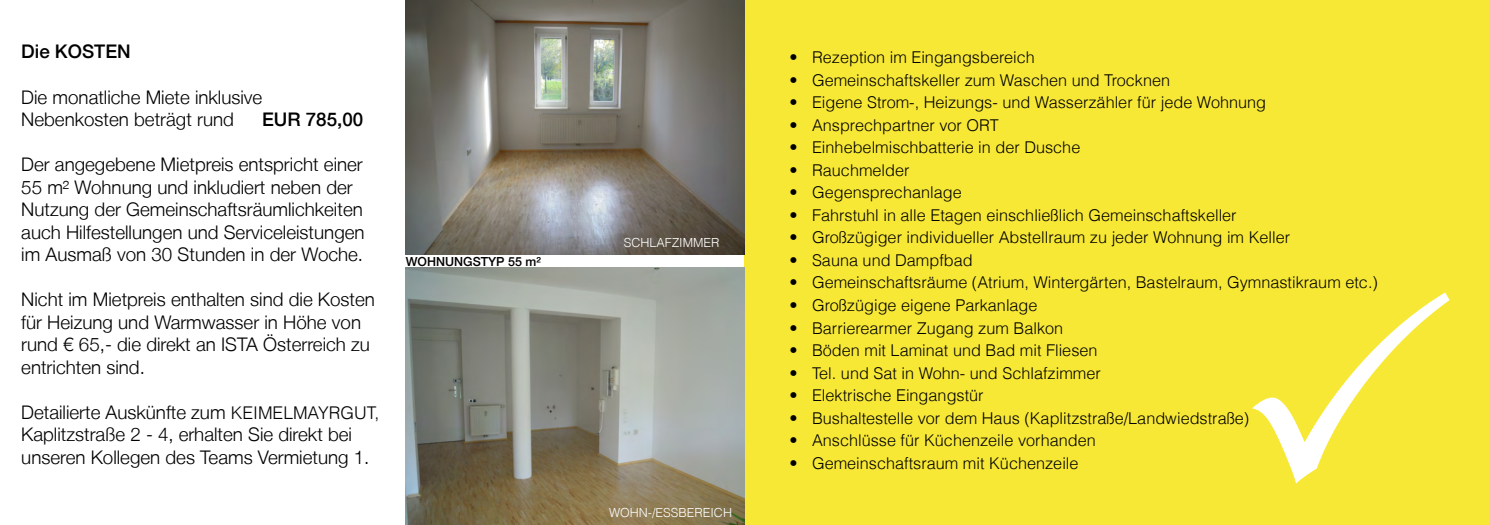
<style>
.page{position:relative;width:1489px;height:525px;background:#fff}
.page>*{position:absolute;margin:0;border:0;box-sizing:border-box;transform-origin:0 0}
.t1{font:300 18.75px/22.5px "Helvetica Neue LT";color:#000}
.t2{font:500 18.75px "Helvetica Neue LT";color:#000}
.t3{font:300 16.25px "Helvetica LT";color:#000}
.t4{font:300 12.5px "Helvetica LT";color:#fff}
.t5{font:500 12.5px "Helvetica Neue LT";color:#000}
.s1{font-family:"Helvetica LT";font-size:17.5px}
</style>
<div class="page">
<div style="left:744px;top:0;width:744px;height:524px;background:#f8e836"></div>
<img style="left:406px;top:0;width:338px;height:254px">
<img style="left:406px;top:268px;width:338px;height:256px">
<p class="t2" style="left:21px;top:41px;width:111px">Die KOSTEN</p>
<p class="t1" style="left:21px;top:85px;width:242px">Die monatliche Miete inklusive<br>Nebenkosten beträgt rund</p>
<p class="t2" style="left:262px;top:108px;width:103px">EUR 785,00</p>
<p class="t1" style="left:21px;top:153px;width:345px">Der angegebene Mietpreis entspricht einer 55 m² Wohnung und inkludiert neben der Nutzung der Gemeinschaftsräumlichkeiten auch Hilfestellungen und Serviceleistungen im Ausmaß von 30 Stunden in der Woche.</p>
<p class="t1" style="left:21px;top:288px;width:355px">Nicht im Mietpreis enthalten sind die Kosten für Heizung und Warmwasser in Höhe von rund € 65,- die direkt an ISTA Österreich zu entrichten sind.</p>
<p class="t1" style="left:21px;top:400px;width:359px">Detailierte Auskünfte zum <span class="s1">KEIMELMAYRGUT,<br></span>Kaplitzstraße 2 - 4, erhalten Sie direkt bei unseren Kollegen des Teams Vermietung 1.</p>
<p class="t5" style="left:406px;top:253px;width:137px">WOHNUNGSTYP 55 m²</p>
<p class="t4" style="left:623px;top:235px;width:97px">SCHLAFZIMMER</p>
<p class="t4" style="left:609px;top:504px;width:124px">WOHN-/ESSBEREICH</p>
<p class="t3" style="left:789px;top:47px;width:247px">• Rezeption im Eingangsbereich</p>
<p class="t3" style="left:789px;top:70px;width:382px">• Gemeinschaftskeller zum Waschen und Trocknen</p>
<p class="t3" style="left:789px;top:92px;width:478px">• Eigene Strom-, Heizungs- und Wasserzähler für jede Wohnung</p>
<p class="t3" style="left:789px;top:115px;width:211px">• Ansprechpartner vor ORT</p>
<p class="t3" style="left:789px;top:137px;width:292px">• Einhebelmischbatterie in der Dusche</p>
<p class="t3" style="left:789px;top:160px;width:122px">• Rauchmelder</p>
<p class="t3" style="left:789px;top:182px;width:174px">• Gegensprechanlage</p>
<p class="t3" style="left:789px;top:205px;width:448px">• Fahrstuhl in alle Etagen einschließlich Gemeinschaftskeller</p>
<p class="t3" style="left:789px;top:227px;width:502px">• Großzügiger individueller Abstellraum zu jeder Wohnung im Keller</p>
<p class="t3" style="left:789px;top:250px;width:185px">• Sauna und Dampfbad</p>
<p class="t3" style="left:789px;top:272px;width:590px">• Gemeinschaftsräume (Atrium, Wintergärten, Bastelraum, Gymnastikraum etc.)</p>
<p class="t3" style="left:789px;top:295px;width:249px">• Großzügige eigene Parkanlage</p>
<p class="t3" style="left:789px;top:317px;width:275px">• Barrierearmer Zugang zum Balkon</p>
<p class="t3" style="left:789px;top:340px;width:309px">• Böden mit Laminat und Bad mit Fliesen</p>
<p class="t3" style="left:789px;top:362px;width:313px">• Tel. und Sat in Wohn- und Schlafzimmer</p>
<p class="t3" style="left:789px;top:385px;width:196px">• Elektrische Eingangstür</p>
<p class="t3" style="left:789px;top:407px;width:461px">• Bushaltestelle vor dem Haus (Kaplitzstraße/Landwiedstraße)</p>
<p class="t3" style="left:789px;top:430px;width:308px">• Anschlüsse für Küchenzeile vorhanden</p>
<p class="t3" style="left:789px;top:452px;width:290px">• Gemeinschaftsraum mit Küchenzeile</p>
</div>
